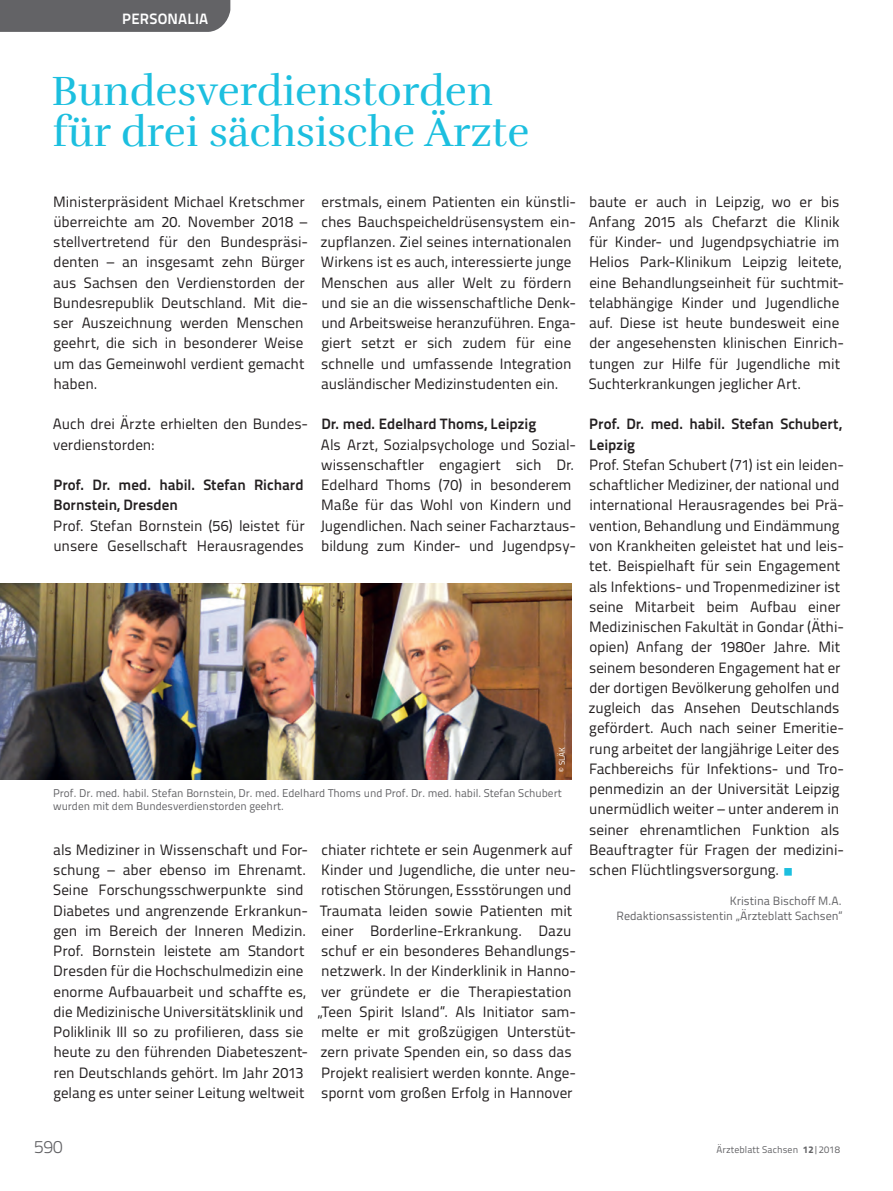
<style>
.page{position:relative;width:893px;height:1191px;background:#fff}
.page>*{position:absolute;margin:0;border:0;box-sizing:border-box;transform-origin:0 0}
.t1{font:42px/40.5px "Rufina";color:#1cbfdf}
.t2{font:300 18px "Titillium Text";color:#636366}
.t3{font:15px/20.2px "Titillium Text";color:#231f20}
.t4{font:700 15px/20.2px "Titillium Text";color:#231f20}
.t5{font:700 15px "Titillium Text";letter-spacing:.015em;color:#fff}
.t6{font:12px/15px "Titillium Text";color:#636366;text-align:right}
.t7{font:11.25px/13.5px "Titillium Text";color:#636366}
.t8{font:9.75px "Titillium Text";letter-spacing:.01em;color:#636366}
.t9{font:8.25px "Titillium Text";color:#fff}
.s1{color:#1cbfdf}
.s2{font-weight:800}
</style>
<div class="page">
<div style="left:0;top:0;width:230px;height:32px;background:#636366"></div>
<img style="left:0;top:583px;width:572px;height:197px">
<p class="t5" style="left:122px;top:7px;width:88px">Personalia</p>
<h1 class="t1" style="left:52px;top:71px;width:479px">Bundesverdienstorden für drei sächsische Ärzte</h1>
<p class="t3" style="left:53px;top:190px;width:256px">Ministerpräsident Michael Kretschmer überreichte am 20. November 2018 – stellvertretend für den Bundespräsi&shy;denten – an insgesamt zehn Bürger aus Sachsen den Verdienstorden der Bundesrepublik Deutschland. Mit die&shy;ser Auszeichnung werden Menschen geehrt, die sich in besonderer Weise um das Gemeinwohl verdient gemacht haben.</p>
<p class="t3" style="left:53px;top:413px;width:257px">Auch drei Ärzte erhielten den Bundes&shy;verdienstorden:</p>
<p class="t4" style="left:53px;top:474px;width:252px">Prof. Dr. med. habil. Stefan Richard<br>Bornstein, Dresden</p>
<p class="t3" style="left:53px;top:514px;width:253px">Prof. Stefan Bornstein (56) leistet für unsere Gesellschaft Herausragendes</p>
<p class="t3" style="left:320px;top:190px;width:257px">erstmals, einem Patienten ein künstli&shy;ches Bauchspeicheldrüsensystem ein&shy;zupflanzen. Ziel seines internationalen Wirkens ist es auch, interessierte junge Menschen aus aller Welt zu fördern und sie an die wissenschaftliche Denk&shy;und Arbeitsweise heranzuführen. Enga&shy;giert setzt er sich zudem für eine schnelle und umfassende Integration ausländischer Medizinstudenten ein.</p>
<p class="t4" style="left:321px;top:413px;width:216px">Dr. med. Edelhard Thoms, Leipzig</p>
<p class="t3" style="left:320px;top:433px;width:257px">Als Arzt, Sozialpsychologe und Sozial&shy;wissenschaftler engagiert sich Dr.<br>Edelhard Thoms (70) in besonderem Maße für das Wohl von Kindern und Jugendlichen. Nach seiner Facharztaus&shy;bildung zum Kinder- und Jugendpsy-</p>
<p class="t9" style="left:556px;top:771px;width:26px;rotate:-90deg">© SLÄK</p>
<p class="t7" style="left:53px;top:785px;width:510px">Prof. Dr. med. habil. Stefan Bornstein, Dr. med. Edelhard Thoms und Prof. Dr. med. habil. Stefan Schubert wurden mit dem Bundesverdienstorden geehrt.</p>
<p class="t3" style="left:53px;top:838px;width:257px">als Mediziner in Wissenschaft und For&shy;schung – aber ebenso im Ehrenamt.<br>Seine Forschungsschwerpunkte sind Diabetes und angrenzende Erkrankun&shy;gen im Bereich der Inneren Medizin.<br>Prof. Bornstein leistete am Standort Dresden für die Hochschulmedizin eine enorme Aufbauarbeit und schaffte es, die Medizinische Universitätsklinik und Poliklinik III so zu profilieren, dass sie heute zu den führenden Diabeteszent&shy;ren Deutschlands gehört. Im Jahr 2013 gelang es unter seiner Leitung weltweit</p>
<p class="t3" style="left:320px;top:838px;width:258px">chiater richtete er sein Augenmerk auf Kinder und Jugendliche, die unter neu&shy;rotischen Störungen, Essstörungen und Traumata leiden sowie Patienten mit einer Borderline-Erkrankung.</p>
<p class="t3" style="left:317px;top:919px;width:260px;text-indent:221px">Dazu schuf er ein besonderes Behandlungs&shy;netzwerk. In der Kinderklinik in Hanno&shy;ver gründete er die Therapiestation „Teen Spirit Island“. Als Initiator sam&shy;melte er mit großzügigen Unterstüt&shy;zern private Spenden ein, so dass das Projekt realisiert werden konnte. Ange&shy;spornt vom großen Erfolg in Hannover</p>
<p class="t3" style="left:589px;top:190px;width:257px">baute er auch in Leipzig, wo er bis Anfang 2015 als Chefarzt die Klinik für Kinder- und Jugendpsychiatrie im Helios Park-Klinikum Leipzig leitete, eine Behandlungseinheit für suchtmit&shy;telabhängige Kinder und Jugendliche auf. Diese ist heute bundesweit eine der angesehensten klinischen Einrich&shy;tungen zur Hilfe für Jugendliche mit Suchterkrankungen jeglicher Art.</p>
<p class="t4" style="left:589px;top:413px;width:254px">Prof. Dr. med. habil. Stefan Schubert,<br>Leipzig</p>
<p class="t3" style="left:588px;top:454px;width:257px">Prof. Stefan Schubert (71) ist ein leiden&shy;schaftlicher Mediziner, der national und international Herausragendes bei Prä&shy;vention, Behandlung und Eindämmung von Krankheiten geleistet hat und leis&shy;tet. Beispielhaft für sein Engagement als Infektions- und Tropenmediziner ist seine Mitarbeit beim Aufbau einer Medizinischen Fakultät in Gondar (Äthi&shy;opien) Anfang der 1980er Jahre. Mit seinem besonderen Engagement hat er der dortigen Bevölkerung geholfen und zugleich das Ansehen Deutschlands gefördert. Auch nach seiner Emeritie&shy;rung arbeitet der langjährige Leiter des Fachbereichs für Infektions- und Tro&shy;penmedizin an der Universität Leipzig unermüdlich weiter – unter anderem in seiner ehrenamtlichen Funktion als Beauftragter für Fragen der medizini&shy;schen Flüchtlingsversorgung. <span class="s1">○</span></p>
<p class="t6" style="left:616px;top:892px;width:228px">Kristina Bischoff M.A.<br>Redaktionsassistentin „Ärzteblatt Sachsen“</p>
<p class="t2" style="left:34px;top:1133px;width:30px">590</p>
<p class="t8" style="left:717px;top:1142px;width:125px">Ärzteblatt Sachsen <span class="s2">12</span>|2018</p>
</div>
